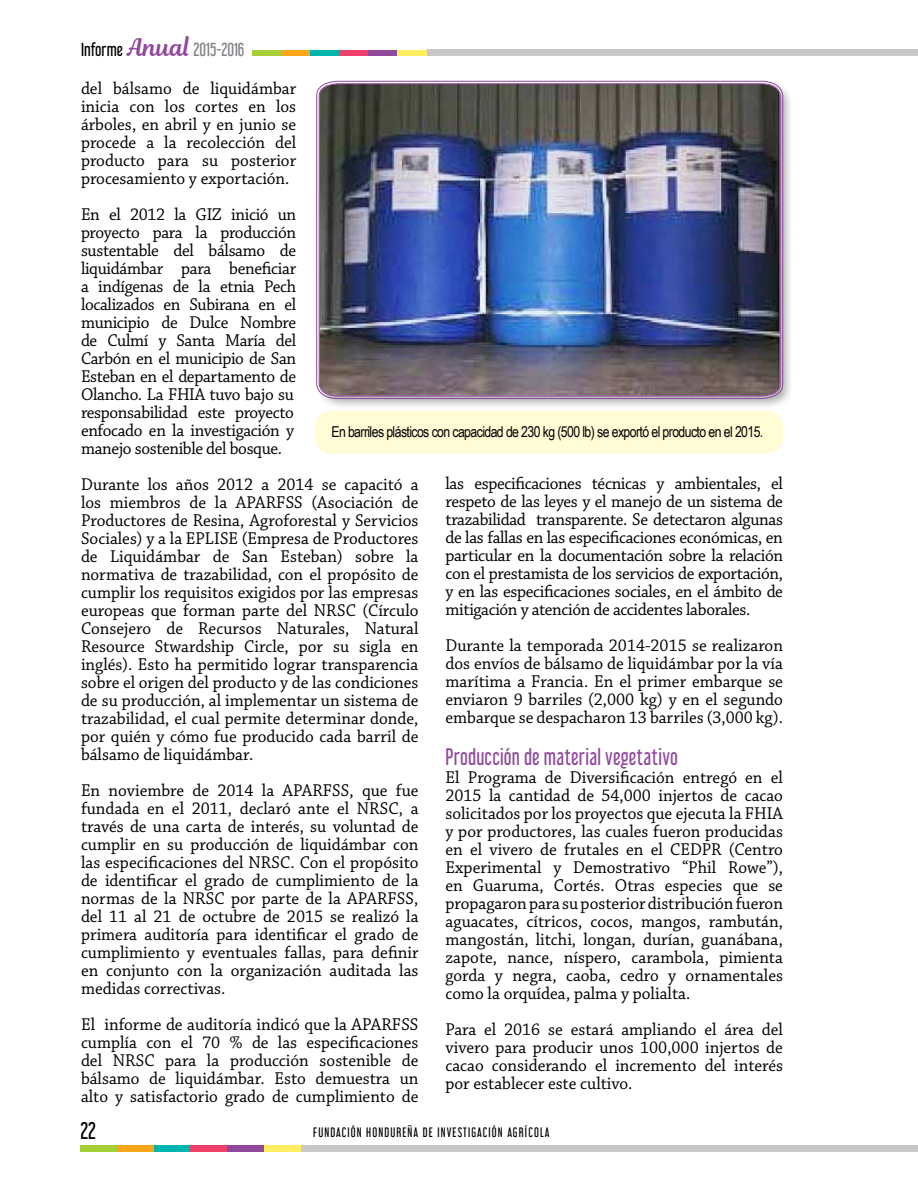
<style>
.page{position:relative;width:918px;height:1188px;background:#fff}
.page>*{position:absolute;margin:0;border:0;box-sizing:border-box;transform-origin:0 0}
.t1{font:21px "Libel Suit Rg";letter-spacing:.01em;color:#90499c;scale:.96 1}
.t2{font:21px "Libel Suit Rg";color:#000}
.t3{font:18px/18px "Chaparral Pro";letter-spacing:-.015em;color:#000;text-align:justify;scale:.96 1}
.t4{font:16.5px "Libel Suit Rg";color:#808285}
.t5{font:15px "Arial Narrow";letter-spacing:-.04em;color:#000}
.t6{font:12px "Libel Suit Rg";letter-spacing:.095em;color:#000}
.s1{color:#000}
.s2{font-family:"Magnolia Script";font-size:24px;color:#90499c}
</style>
<div class="page">
<div style="left:427px;top:50px;width:491px;height:6px;background:#c7c8ca"></div>
<div style="left:252px;top:50px;width:29px;height:6px;background:#a6ce39"></div>
<div style="left:281px;top:50px;width:29px;height:6px;background:#faa61a"></div>
<div style="left:310px;top:50px;width:29px;height:6px;background:#00b5ad"></div>
<div style="left:339px;top:50px;width:30px;height:6px;background:#ef3f6b"></div>
<div style="left:368px;top:50px;width:30px;height:6px;background:#90499c"></div>
<div style="left:398px;top:50px;width:29px;height:6px;background:#ffee5f"></div>
<div style="left:300px;top:1145px;width:618px;height:6px;background:#c7c8ca"></div>
<div style="left:80px;top:1145px;width:37px;height:6px;background:#a6ce39"></div>
<div style="left:117px;top:1145px;width:37px;height:6px;background:#faa61a"></div>
<div style="left:154px;top:1145px;width:37px;height:6px;background:#00b5ad"></div>
<div style="left:190px;top:1145px;width:37px;height:6px;background:#ef3f6b"></div>
<div style="left:227px;top:1145px;width:37px;height:6px;background:#90499c"></div>
<div style="left:264px;top:1145px;width:37px;height:6px;background:#ffee5f"></div>
<div style="left:315px;top:79px;width:480px;height:332px;background:#000;opacity:.3"></div>
<svg style="left:316px;top:81px;width:467px;height:318px"></svg>
<img style="left:319px;top:83px;width:462px;height:314px">
<div style="left:315px;top:411px;width:468px;height:43px;background:#fffcd6;border-radius:16px"></div>
<p class="t4" style="left:81px;top:36px;width:165px"><span class="s1">Informe</span> <span class="s2">Anual</span> 2015-2016</p>
<p class="t3" style="left:81px;top:80px;width:226px">del bálsamo de liquidámbar inicia con los cortes en los árboles, en abril y en junio se procede a la recolección del producto para su posterior procesamiento y exportación.</p>
<p class="t3" style="left:81px;top:206px;width:226px;text-align:left">En el 2012 la GIZ inició un proyecto para la producción sustentable del bálsamo de liquidámbar para beneficiar a indígenas de la etnia Pech localizados en Subirana en el municipio de Dulce Nombre de Culmí y Santa María del<br>Carbón en el municipio de San<br>Esteban en el departamento de<br>Olancho. La FHIA tuvo bajo su responsabilidad este proyecto enfocado en la investigación y manejo sostenible del bosque.</p>
<p class="t3" style="left:81px;top:476px;width:353px">Durante los años 2012 a 2014 se capacitó a los miembros de la APARFSS (Asociación de Productores de Resina, Agroforestal y Servicios Sociales) y a la EPLISE (Empresa de Productores de Liquidámbar de San Esteban) sobre la normativa de trazabilidad, con el propósito de cumplir los requisitos exigidos por las empresas europeas que forman parte del NRSC (Círculo Consejero de Recursos Naturales, Natural Resource Stwardship Circle, por su sigla en inglés). Esto ha permitido lograr transparencia sobre el origen del producto y de las condiciones de su producción, al implementar un sistema de trazabilidad, el cual permite determinar donde, por quién y cómo fue producido cada barril de bálsamo de liquidámbar.</p>
<p class="t3" style="left:81px;top:782px;width:353px">En noviembre de 2014 la APARFSS, que fue fundada en el 2011, declaró ante el NRSC, a través de una carta de interés, su voluntad de cumplir en su producción de liquidámbar con las especificaciones del NRSC. Con el propósito de identificar el grado de cumplimiento de la normas de la NRSC por parte de la APARFSS, del 11 al 21 de octubre de 2015 se realizó la primera auditoría para identificar el grado de cumplimiento y eventuales fallas, para definir en conjunto con la organización auditada las medidas correctivas.</p>
<p class="t3" style="left:81px;top:1016px;width:353px">El informe de auditoría indicó que la APARFSS cumplía con el 70 % de las especificaciones del NRSC para la producción sostenible de bálsamo de liquidámbar. Esto demuestra un alto y satisfactorio grado de cumplimiento de</p>
<p class="t5" style="left:331px;top:421px;width:433px">En barriles plásticos con capacidad de 230 kg (500 lb) se exportó el producto en el 2015.</p>
<p class="t3" style="left:446px;top:475px;width:353px">las especificaciones técnicas y ambientales, el respeto de las leyes y el manejo de un sistema de trazabilidad transparente. Se detectaron algunas de las fallas en las especificaciones económicas, en particular en la documentación sobre la relación con el prestamista de los servicios de exportación, y en las especificaciones sociales, en el ámbito de mitigación y atención de accidentes laborales.</p>
<p class="t3" style="left:446px;top:637px;width:353px">Durante la temporada 2014-2015 se realizaron dos envíos de bálsamo de liquidámbar por la vía marítima a Francia. En el primer embarque se enviaron 9 barriles (2,000 kg) y en el segundo embarque se despacharon 13 barriles (3,000 kg).</p>
<p class="t1" style="left:446px;top:739px;width:244px">Producción de material vegetativo</p>
<p class="t3" style="left:446px;top:769px;width:353px">El Programa de Diversificación entregó en el 2015 la cantidad de 54,000 injertos de cacao solicitados por los proyectos que ejecuta la FHIA y por productores, las cuales fueron producidas en el vivero de frutales en el CEDPR (Centro Experimental y Demostrativo “Phil Rowe”), en Guaruma, Cortés. Otras especies que se propagaron para su posterior distribución fueron aguacates, cítricos, cocos, mangos, rambután, mangostán, litchi, longan, durían, guanábana, zapote, nance, níspero, carambola, pimienta gorda y negra, caoba, cedro y ornamentales como la orquídea, palma y polialta.</p>
<p class="t3" style="left:446px;top:1021px;width:353px">Para el 2016 se estará ampliando el área del vivero para producir unos 100,000 injertos de cacao considerando el incremento del interés por establecer este cultivo.</p>
<p class="t2" style="left:80px;top:1114px;width:17px">22</p>
<p class="t6" style="left:313px;top:1123px;width:238px">FUNDACIÓN HONDUREÑA DE INVESTIGACIÓN AGRÍCOLA</p>
</div>
